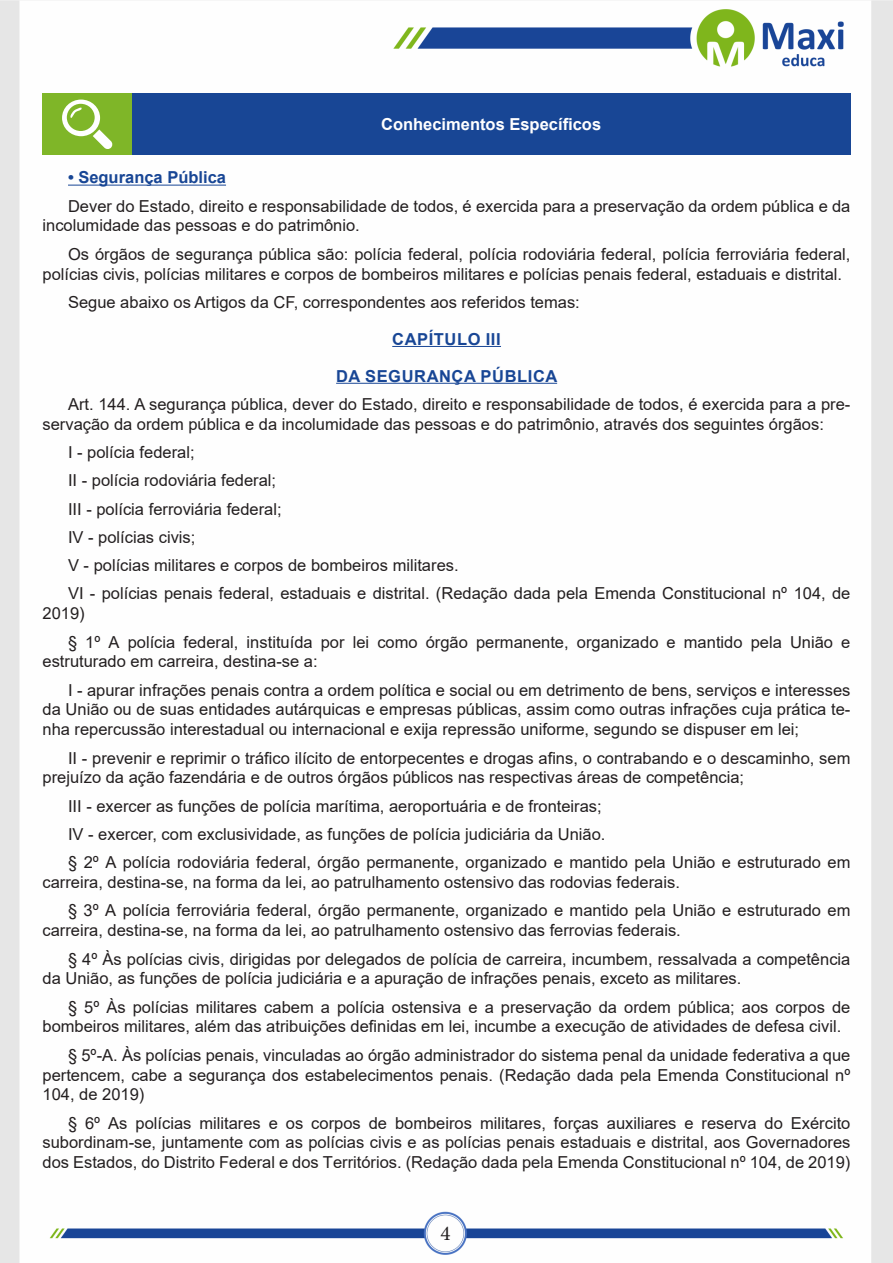
<style>
.page{position:relative;width:893px;height:1263px;background:#fff}
.page>*{position:absolute;margin:0;border:0;box-sizing:border-box;transform-origin:0 0}
.t1{font:21px "Minion Pro";color:#231f20}
.t2{font:16.5px/19.8px "Arial";color:#231f20}
.TITULO_DE_LEI{font:700 16.5px "Arial";letter-spacing:.035em;color:#184695}
.Titulo_de_Caixa{font:700 16.5px "Arial";color:#fff}
.TITULO_DE_ASSUNTO__C{font:700 16.5px "Arial";color:#184695}
</style>
<div class="page">
<img style="left:0;top:0;width:893px;height:1263px">
<hr style="left:68px;top:185px;width:158px;height:1px;background:#184695">
<hr style="left:392px;top:346px;width:109px;height:1px;background:#184695">
<hr style="left:336px;top:383px;width:221px;height:1px;background:#184695">
<div style="left:43px;top:94px;width:89px;height:61px;background:#7fb628"></div>
<div style="left:132px;top:94px;width:718px;height:61px;background:#184695"></div>
<svg style="left:62px;top:100px;width:51px;height:49px"></svg>
<p class="Titulo_de_Caixa" style="left:381px;top:113px;width:222px">Conhecimentos Específicos</p>
<p class="TITULO_DE_ASSUNTO__C" style="left:68px;top:166px;width:160px">• Segurança Pública</p>
<p class="t2" style="left:43px;top:196px;width:809px;text-indent:26px">Dever do Estado, direito e responsabilidade de todos, é exercida para a preservação da ordem pública e da incolumidade das pessoas e do patrimônio.</p>
<p class="t2" style="left:43px;top:244px;width:809px;text-indent:26px">Os órgãos de segurança pública são: polícia federal, polícia rodoviária federal, polícia ferroviária federal, polícias civis, polícias militares e corpos de bombeiros militares e polícias penais federal, estaduais e distrital.</p>
<p class="t2" style="left:68px;top:292px;width:513px">Segue abaixo os Artigos da CF, correspondentes aos referidos temas:</p>
<p class="TITULO_DE_LEI" style="left:392px;top:327px;width:110px">CAPÍTULO III</p>
<p class="TITULO_DE_LEI" style="left:336px;top:364px;width:223px">DA SEGURANÇA PÚBLICA</p>
<p class="t2" style="left:43px;top:394px;width:809px;text-indent:26px">Art. 144. A segurança pública, dever do Estado, direito e responsabilidade de todos, é exercida para a pre&shy;servação da ordem pública e da incolumidade das pessoas e do patrimônio, através dos seguintes órgãos:</p>
<p class="t2" style="left:68px;top:442px;width:128px">I - polícia federal;</p>
<p class="t2" style="left:68px;top:470px;width:210px">II - polícia rodoviária federal;</p>
<p class="t2" style="left:68px;top:499px;width:215px">III - polícia ferroviária federal;</p>
<p class="t2" style="left:68px;top:527px;width:129px">IV - polícias civis;</p>
<p class="t2" style="left:68px;top:555px;width:392px">V - polícias militares e corpos de bombeiros militares.</p>
<p class="t2" style="left:43px;top:584px;width:809px;text-indent:26px">VI - polícias penais federal, estaduais e distrital. (Redação dada pela Emenda Constitucional nº 104, de<br>2019)</p>
<p class="t2" style="left:43px;top:632px;width:809px;text-indent:26px">§ 1º A polícia federal, instituída por lei como órgão permanente, organizado e mantido pela União e estruturado em carreira, destina-se a:</p>
<p class="t2" style="left:43px;top:680px;width:809px;text-align:justify;text-indent:26px">I - apurar infrações penais contra a ordem política e social ou em detrimento de bens, serviços e interesses da União ou de suas entidades autárquicas e empresas públicas, assim como outras infrações cuja prática te&shy;nha repercussão interestadual ou internacional e exija repressão uniforme, segundo se dispuser em lei;</p>
<p class="t2" style="left:43px;top:748px;width:809px;text-indent:26px">II - prevenir e reprimir o tráfico ilícito de entorpecentes e drogas afins, o contrabando e o descaminho, sem prejuízo da ação fazendária e de outros órgãos públicos nas respectivas áreas de competência;</p>
<p class="t2" style="left:68px;top:796px;width:535px">III - exercer as funções de polícia marítima, aeroportuária e de fronteiras;</p>
<p class="t2" style="left:68px;top:824px;width:539px">IV - exercer, com exclusividade, as funções de polícia judiciária da União.</p>
<p class="t2" style="left:43px;top:852px;width:809px;text-indent:26px">§ 2º A polícia rodoviária federal, órgão permanente, organizado e mantido pela União e estruturado em carreira, destina-se, na forma da lei, ao patrulhamento ostensivo das rodovias federais.</p>
<p class="t2" style="left:43px;top:901px;width:809px;text-indent:26px">§ 3º A polícia ferroviária federal, órgão permanente, organizado e mantido pela União e estruturado em carreira, destina-se, na forma da lei, ao patrulhamento ostensivo das ferrovias federais.</p>
<p class="t2" style="left:43px;top:949px;width:809px;text-indent:26px">§ 4º Às polícias civis, dirigidas por delegados de polícia de carreira, incumbem, ressalvada a competência da União, as funções de polícia judiciária e a apuração de infrações penais, exceto as militares.</p>
<p class="t2" style="left:43px;top:997px;width:809px;text-indent:26px">§ 5º Às polícias militares cabem a polícia ostensiva e a preservação da ordem pública; aos corpos de bombeiros militares, além das atribuições definidas em lei, incumbe a execução de atividades de defesa civil.</p>
<p class="t2" style="left:43px;top:1045px;width:809px;text-align:justify;text-indent:26px">§ 5º-A. Às polícias penais, vinculadas ao órgão administrador do sistema penal da unidade federativa a que pertencem, cabe a segurança dos estabelecimentos penais. (Redação dada pela Emenda Constitucional nº 104, de 2019)</p>
<p class="t2" style="left:43px;top:1113px;width:809px;text-align:justify;text-indent:26px">§ 6º As polícias militares e os corpos de bombeiros militares, forças auxiliares e reserva do Exército subordinam-se, juntamente com as polícias civis e as polícias penais estaduais e distrital, aos Governadores dos Estados, do Distrito Federal e dos Territórios. (Redação dada pela Emenda Constitucional nº 104, de 2019)</p>
<p class="t1" style="left:440px;top:1219px;width:12px">4</p>
</div>
